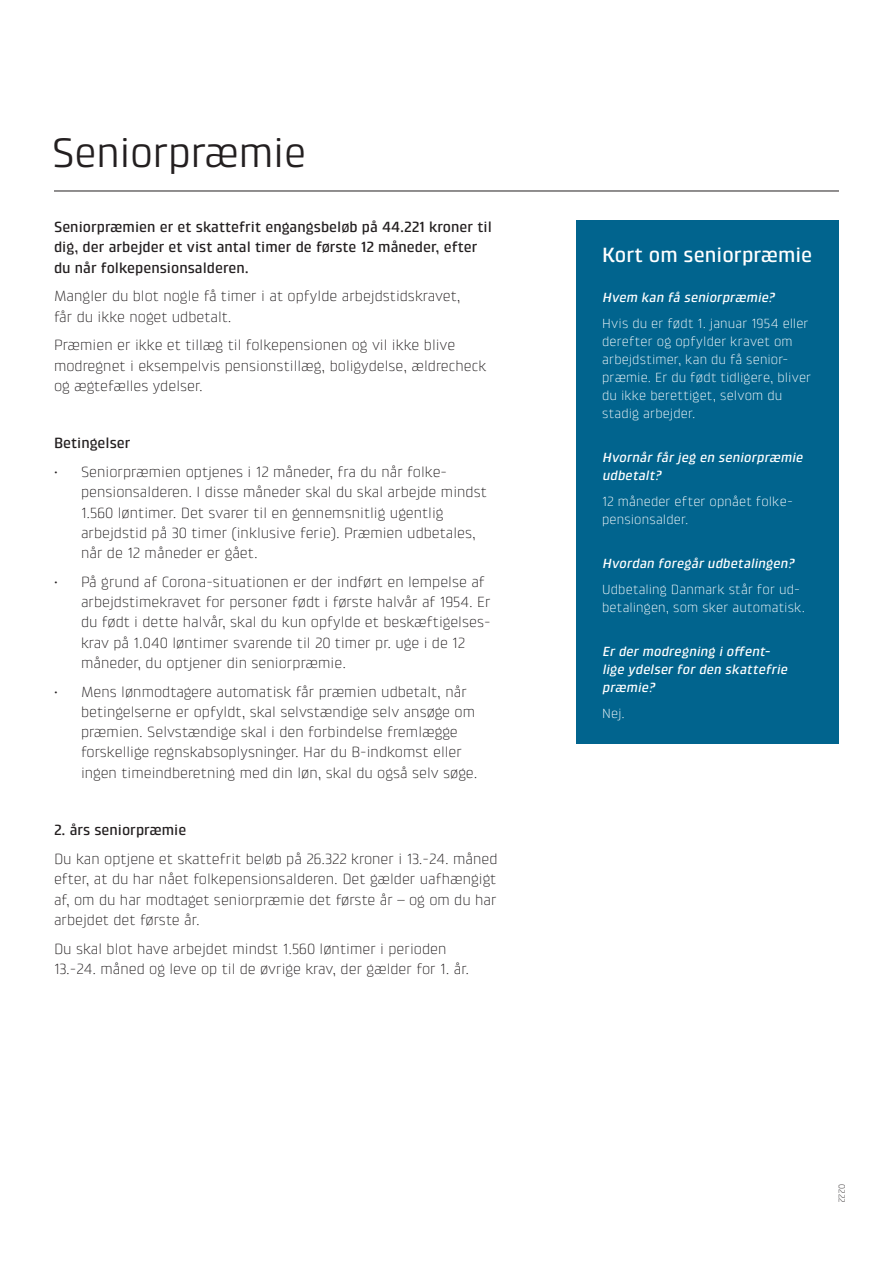
<style>
.page{position:relative;width:893px;height:1263px;background:#fff}
.page>*{position:absolute;margin:0;border:0;box-sizing:border-box;transform-origin:0 0}
.sideoverskrift{font:42px "Klint LT Pro";letter-spacing:-.01em;color:#231f20}
.t1{font:500 21px "Klint LT Pro";color:#fff}
.brødteskt{font:300 15px/20.2px "Klint LT Pro";color:#231f20}
.brødteskt-2{font:500 15px/20.2px "Klint LT Pro";color:#231f20}
.t2{font:300 13.5px/18px "Klint LT Pro";letter-spacing:.01em;color:#fff}
.t3{font:italic 500 13.5px/18px "Klint LT Pro";color:#fff}
.t4{font:300 9px "Klint LT Pro";color:#231f20}
</style>
<div class="page">
<div style="left:577px;top:220px;width:262px;height:524px;background:#01648e"></div>
<hr style="left:54px;top:191px;width:785px;height:1px;background:#231f20">
<p class="sideoverskrift" style="left:52px;top:129px;width:256px">Seniorpræmie</p>
<p class="brødteskt-2" style="left:54px;top:217px;width:439px">Seniorpræmien er et skattefrit engangsbeløb på 44.221 kroner til dig, der arbejder et vist antal timer de første 12 måneder, efter du når folkepensionsalderen.</p>
<p class="brødteskt" style="left:54px;top:286px;width:408px">Mangler du blot nogle få timer i at opfylde arbejdstidskravet, får du ikke noget udbetalt.</p>
<p class="brødteskt" style="left:54px;top:335px;width:434px">Præmien er ikke et tillæg til folkepensionen og vil ikke blive modregnet i eksempelvis pensionstillæg, boligydelse, ældrecheck og ægtefælles ydelser.</p>
<p class="brødteskt-2" style="left:54px;top:433px;width:78px">Betingelser</p>
<p class="brødteskt" style="left:81px;top:462px;width:407px;text-indent:-27px">• Seniorpræmien optjenes i 12 måneder, fra du når folke&shy;pensionsalderen. I disse måneder skal du skal arbejde mindst 1.560 løntimer. Det svarer til en gennemsnitlig ugentlig arbejdstid på 30 timer (inklusive ferie). Præmien udbetales, når de 12 måneder er gået.</p>
<p class="brødteskt" style="left:81px;top:572px;width:411px;text-indent:-27px">• På grund af Corona-situationen er der indført en lempelse af arbejdstimekravet for personer født i første halvår af 1954. Er du født i dette halvår, skal du kun opfylde et beskæftigelses&shy;krav på 1.040 løntimer svarende til 20 timer pr. uge i de 12 måneder, du optjener din seniorpræmie.</p>
<p class="brødteskt" style="left:81px;top:681px;width:398px;text-indent:-27px">• Mens lønmodtagere automatisk får præmien udbetalt, når betingelserne er opfyldt, skal selvstændige selv ansøge om præmien. Selvstændige skal i den forbindelse fremlægge forskellige regnskabsoplysninger. Har du B-indkomst eller ingen timeindberetning med din løn, skal du også selv søge.</p>
<p class="brødteskt-2" style="left:54px;top:820px;width:134px">2. års seniorpræmie</p>
<p class="brødteskt" style="left:54px;top:849px;width:445px;text-align:justify">Du kan optjene et skattefrit beløb på 26.322 kroner i 13.-24. måned efter, at du har nået folkepensionsalderen. Det gælder uafhængigt af, om du har modtaget seniorpræmie det første år – og om du har arbejdet det første år.</p>
<p class="brødteskt" style="left:54px;top:938px;width:417px">Du skal blot have arbejdet mindst 1.560 løntimer i perioden<br>13.-24. måned og leve op til de øvrige krav, der gælder for 1. år.</p>
<p class="t1" style="left:602px;top:243px;width:212px">Kort om seniorpræmie</p>
<p class="t3" style="left:602px;top:288px;width:176px">Hvem kan få seniorpræmie?</p>
<p class="t2" style="left:602px;top:314px;width:211px">Hvis du er født 1. januar 1954 eller derefter og opfylder kravet om arbejdstimer, kan du få senior&shy;præmie. Er du født tidligere, bliver du ikke berettiget, selvom du stadig arbejder.</p>
<p class="t3" style="left:602px;top:448px;width:205px">Hvornår får jeg en seniorpræmie udbetalt?</p>
<p class="t2" style="left:602px;top:492px;width:192px">12 måneder efter opnået folke&shy;pensionsalder.</p>
<p class="t3" style="left:602px;top:554px;width:196px">Hvordan foregår udbetalingen?</p>
<p class="t2" style="left:602px;top:580px;width:205px">Udbetaling Danmark står for ud&shy;betalingen, som sker automatisk.</p>
<p class="t3" style="left:602px;top:642px;width:189px">Er der modregning i offent&shy;lige ydelser for den skattefrie præmie?</p>
<p class="t2" style="left:602px;top:704px;width:24px">Nej.</p>
<p class="t4" style="left:847px;top:1184px;width:20px;rotate:90deg">0222</p>
</div>
